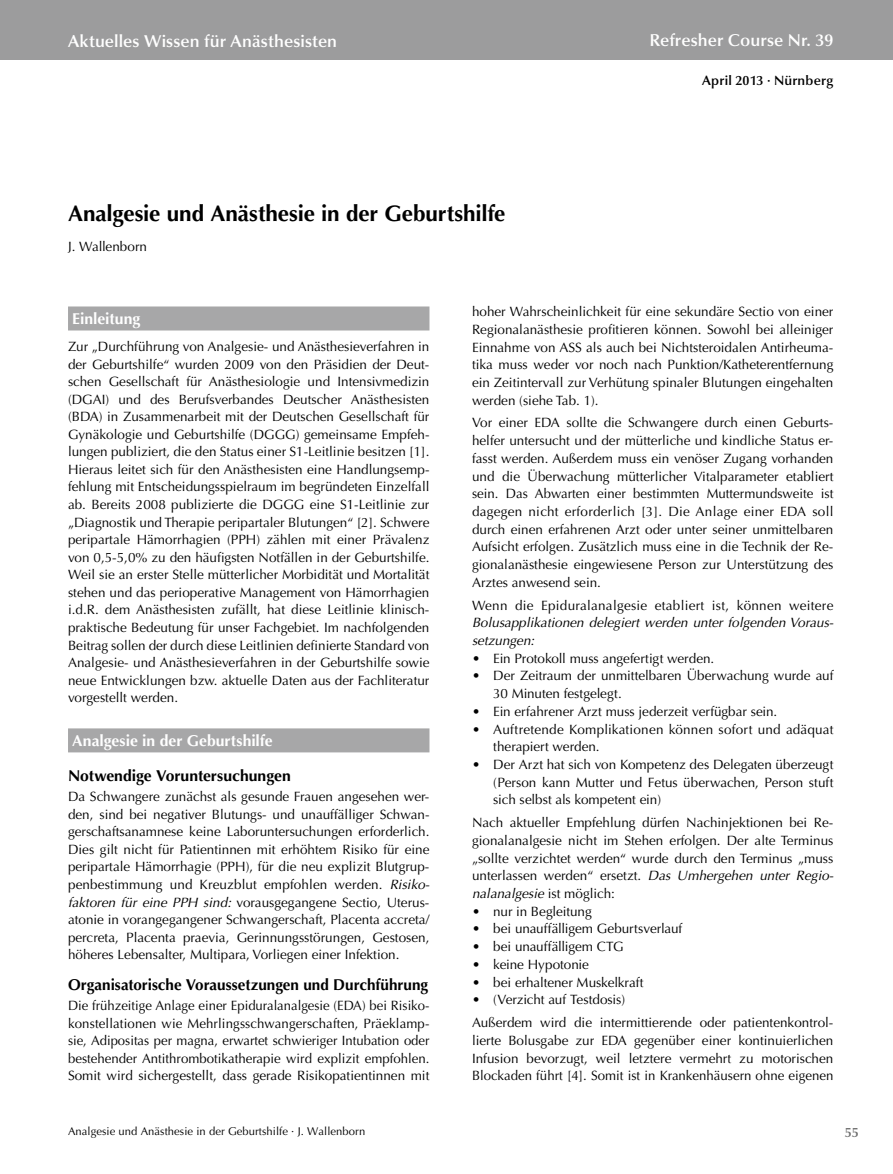
<style>
.page{position:relative;width:893px;height:1174px;background:#fff}
.page>*{position:absolute;margin:0;border:0;box-sizing:border-box;transform-origin:0 0}
.t1{font:700 22.5px "Optima";letter-spacing:-.005em;color:#000}
.t2{font:600 17.25px "Optima";letter-spacing:.005em;color:#fff}
.t3{font:700 15.75px "Optima";color:#000}
.t4{font:700 15.75px "Optima";color:#fff}
.t5{font:13.5px/17.5px "Optima";color:#000;text-align:justify}
.t6{font:italic 13.5px/17.7px "Optima";color:#000}
.t7{font:13.5px "Optima";letter-spacing:.02em;color:#000}
.t8{font:600 13.5px "Optima";letter-spacing:.01em;color:#000}
.t9{font:600 13.5px "Optima";color:#6e6e6e}
.t10{font:11.25px "Optima";letter-spacing:.005em;color:#000}
.s1{font-style:italic}
</style>
<div class="page">
<div style="left:0;top:0;width:893px;height:60px;background:#9c9c9d"></div>
<div style="left:68px;top:306px;width:361px;height:24px;background:#a7a7a8"></div>
<div style="left:68px;top:728px;width:361px;height:24px;background:#a7a7a8"></div>
<p class="t2" style="left:68px;top:31px;width:271px">Aktuelles Wissen für Anästhesisten</p>
<h1 class="t1" style="left:68px;top:200px;width:439px">Analgesie und Anästhesie in der Geburtshilfe</h1>
<p class="t5" style="left:68px;top:238px;width:80px">J. Wallenborn</p>
<p class="t2" style="left:649px;top:30px;width:185px">Refresher Course Nr. 39</p>
<p class="t8" style="left:702px;top:73px;width:133px">April 2013 · Nürnberg</p>
<p class="t4" style="left:72px;top:309px;width:70px">Einleitung</p>
<p class="t5" style="left:68px;top:338px;width:363px">Zur „Durchführung von Analgesie- und Anästhesieverfahren in der Geburtshilfe“ wurden 2009 von den Präsidien der Deut&shy;schen Gesellschaft für Anästhesiologie und Intensivmedizin (DGAI) und des Berufsverbandes Deutscher Anästhesisten (BDA) in Zusammenarbeit mit der Deutschen Gesellschaft für Gynäkologie und Geburtshilfe (DGGG) gemeinsame Empfeh&shy;lungen publiziert, die den Status einer S1-Leitlinie besitzen [1].<br>Hieraus leitet sich für den Anästhesisten eine Handlungsemp&shy;fehlung mit Entscheidungsspielraum im begründeten Einzelfall ab. Bereits 2008 publizierte die DGGG eine S1-Leitlinie zur „Diagnostik und Therapie peripartaler Blutungen“ [2]. Schwere peripartale Hämorrhagien (PPH) zählen mit einer Prävalenz von 0,5-5,0% zu den häufigsten Notfällen in der Geburtshilfe.<br>Weil sie an erster Stelle mütterlicher Morbidität und Mortalität stehen und das perioperative Management von Hämorrhagien i.d.R. dem Anästhesisten zufällt, hat diese Leitlinie klinisch&shy;praktische Bedeutung für unser Fachgebiet. Im nachfolgenden Beitrag sollen der durch diese Leitlinien definierte Standard von Analgesie- und Anästhesieverfahren in der Geburtshilfe sowie neue Entwicklungen bzw. aktuelle Daten aus der Fachliteratur vorgestellt werden.</p>
<p class="t4" style="left:72px;top:731px;width:202px">Analgesie in der Geburtshilfe</p>
<p class="t3" style="left:68px;top:766px;width:224px">Notwendige Voruntersuchungen</p>
<p class="t5" style="left:68px;top:788px;width:363px">Da Schwangere zunächst als gesunde Frauen angesehen wer&shy;den, sind bei negativer Blutungs- und unauffälliger Schwan&shy;gerschaftsanamnese keine Laboruntersuchungen erforderlich.<br>Dies gilt nicht für Patientinnen mit erhöhtem Risiko für eine peripartale Hämorrhagie (PPH), für die neu explizit Blutgrup&shy;penbestimmung und Kreuzblut empfohlen werden. <span class="s1">Risiko‑ faktoren für eine PPH sind:</span> vorausgegangene Sectio, Uterus&shy;atonie in vorangegangener Schwangerschaft, Placenta accreta/ percreta, Placenta praevia, Gerinnungsstörungen, Gestosen, höheres Lebensalter, Multipara, Vorliegen einer Infektion.</p>
<p class="t3" style="left:68px;top:975px;width:362px">Organisatorische Voraussetzungen und Durchführung</p>
<p class="t5" style="left:68px;top:997px;width:363px">Die frühzeitige Anlage einer Epiduralanalgesie (EDA) bei Risiko&shy;konstellationen wie Mehrlingsschwangerschaften, Präeklamp&shy;sie, Adipositas per magna, erwartet schwieriger Intubation oder bestehender Antithrombotikatherapie wird explizit empfohlen.<br>Somit wird sichergestellt, dass gerade Risikopatientinnen mit</p>
<p class="t5" style="left:472px;top:303px;width:363px">hoher Wahrscheinlichkeit für eine sekundäre Sectio von einer Regionalanästhesie profitieren können. Sowohl bei alleiniger Einnahme von ASS als auch bei Nichtsteroidalen Antirheuma&shy;tika muss weder vor noch nach Punktion/Katheterentfernung ein Zeitintervall zur Verhütung spinaler Blutungen eingehalten werden (siehe Tab. 1).</p>
<p class="t5" style="left:472px;top:414px;width:363px">Vor einer EDA sollte die Schwangere durch einen Geburts&shy;helfer untersucht und der mütterliche und kindliche Status er&shy;fasst werden. Außerdem muss ein venöser Zugang vorhanden und die Überwachung mütterlicher Vitalparameter etabliert sein. Das Abwarten einer bestimmten Muttermundsweite ist dagegen nicht erforderlich [3]. Die Anlage einer EDA soll durch einen erfahrenen Arzt oder unter seiner unmittelbaren Aufsicht erfolgen. Zusätzlich muss eine in die Technik der Re&shy;gionalanästhesie eingewiesene Person zur Unterstützung des Arztes anwesend sein.</p>
<p class="t7" style="left:472px;top:597px;width:363px">Wenn die Epiduralanalgesie etabliert ist, können weitere</p>
<p class="t6" style="left:472px;top:614px;width:363px">Bolusapplikationen delegiert werden unter folgenden Voraus‑ setzungen:</p>
<p class="t5" style="left:472px;top:649px;width:244px">• Ein Protokoll muss angefertigt werden.</p>
<p class="t5" style="left:493px;top:667px;width:342px;text-indent:-21px">• Der Zeitraum der unmittelbaren Überwachung wurde auf<br>30 Minuten festgelegt.</p>
<p class="t5" style="left:472px;top:702px;width:307px">• Ein erfahrener Arzt muss jederzeit verfügbar sein.</p>
<p class="t5" style="left:493px;top:720px;width:342px;text-indent:-21px">• Auftretende Komplikationen können sofort und adäquat therapiert werden.</p>
<p class="t5" style="left:493px;top:755px;width:342px;text-indent:-21px">• Der Arzt hat sich von Kompetenz des Delegaten überzeugt (Person kann Mutter und Fetus überwachen, Person stuft sich selbst als kompetent ein)</p>
<p class="t5" style="left:472px;top:814px;width:363px">Nach aktueller Empfehlung dürfen Nachinjektionen bei Re&shy;gionalanalgesie nicht im Stehen erfolgen. Der alte Terminus „sollte verzichtet werden“ wurde durch den Terminus „muss unterlassen werden“ ersetzt. <span class="s1">Das Umhergehen unter Regio‑ nalanalgesie</span> ist möglich:</p>
<p class="t5" style="left:472px;top:902px;width:121px">• nur in Begleitung</p>
<p class="t5" style="left:472px;top:920px;width:212px">• bei unauffälligem Geburtsverlauf</p>
<p class="t5" style="left:472px;top:938px;width:153px">• bei unauffälligem CTG</p>
<p class="t5" style="left:472px;top:955px;width:118px">• keine Hypotonie</p>
<p class="t5" style="left:472px;top:973px;width:173px">• bei erhaltener Muskelkraft</p>
<p class="t5" style="left:472px;top:988px;width:363px;line-height:22.8px">• (Verzicht auf Testdosis)<br>Außerdem wird die intermittierende oder patientenkontrol-</p>
<p class="t5" style="left:472px;top:1031px;width:363px">lierte Bolusgabe zur EDA gegenüber einer kontinuierlichen Infusion bevorzugt, weil letztere vermehrt zu motorischen Blockaden führt [4]. Somit ist in Krankenhäusern ohne eigenen</p>
<p class="t10" style="left:68px;top:1125px;width:299px">Analgesie und Anästhesie in der Geburtshilfe · J. Wallenborn</p>
<p class="t9" style="left:845px;top:1124px;width:16px">55</p>
</div>
